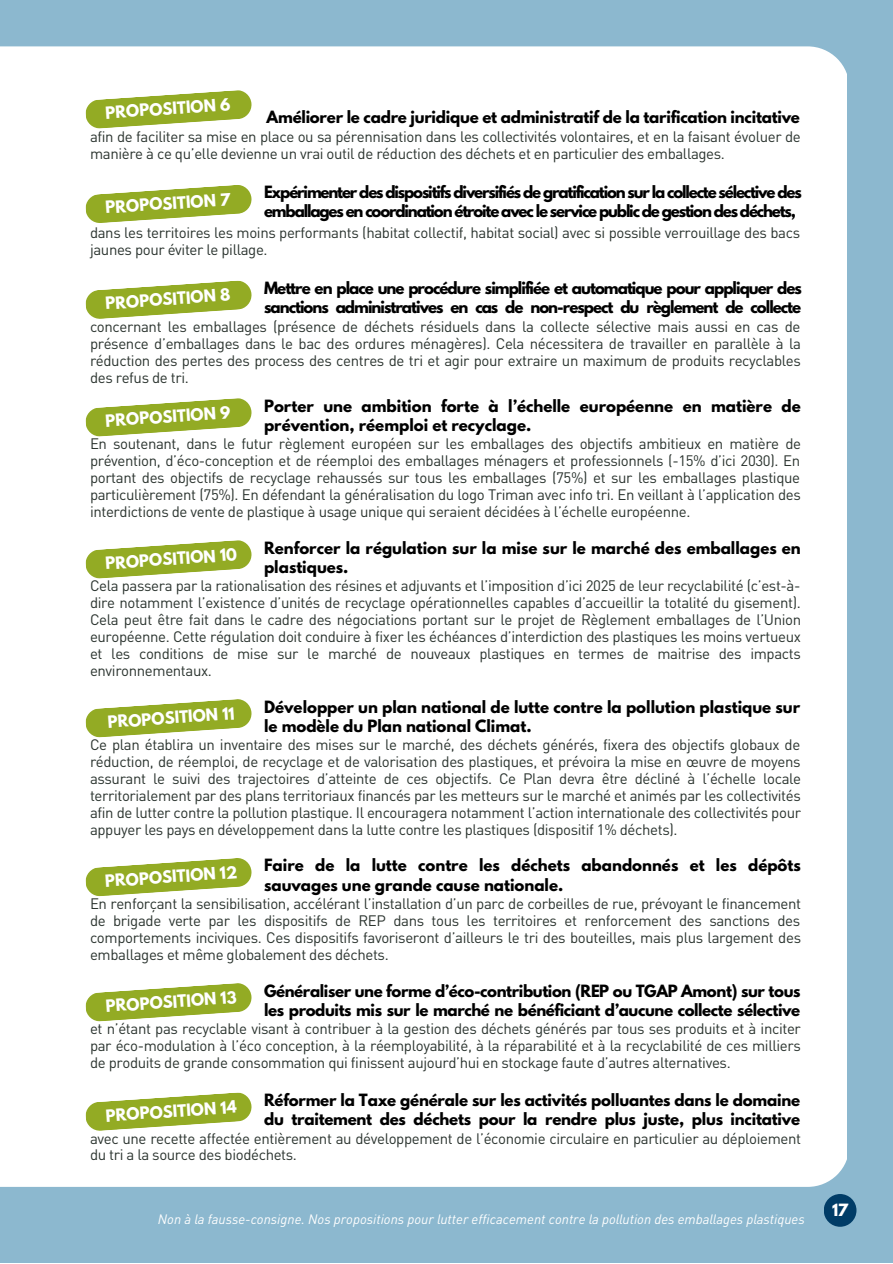
<style>
.page{position:relative;width:893px;height:1264px;background:#fff}
.page>*{position:absolute;margin:0;border:0;box-sizing:border-box;transform-origin:0 0}
.t1{font:15px/16.8px "DIN Pro";letter-spacing:-.025em;color:#2b342f;text-align:justify}
.t2{font:700 15px/19px "League Spartan";letter-spacing:-.015em;color:#000}
.t3{font:700 15px/19px "League Spartan";letter-spacing:-.075em;color:#000}
.t4{font:700 15px/19px "League Spartan";letter-spacing:-.065em;color:#000}
.t5{font:700 15px "League Spartan";color:#fff}
.t6{font:italic 13.5px "DIN Pro";color:#fff}
.s1{font-family:"League Spartan";font-weight:700;color:#fff}
</style>
<div class="page">
<div style="left:0;top:0;width:892px;height:1262px;background:#8cb8cf"></div>
<div style="left:0;top:46px;width:847px;height:1140px;background:#fff"></div>
<svg style="left:85px;top:90px;width:167px;height:39px;background:#b3c364"></svg>
<svg style="left:85px;top:184px;width:167px;height:39px;background:#b3c364"></svg>
<svg style="left:85px;top:280px;width:167px;height:39px;background:#b3c364"></svg>
<svg style="left:85px;top:398px;width:167px;height:39px;background:#b3c364"></svg>
<svg style="left:85px;top:539px;width:167px;height:40px;background:#b4c568"></svg>
<svg style="left:85px;top:698px;width:167px;height:39px;background:#b3c364"></svg>
<svg style="left:85px;top:857px;width:167px;height:39px;background:#b3c364"></svg>
<svg style="left:85px;top:982px;width:167px;height:39px;background:#b3c364"></svg>
<svg style="left:85px;top:1091px;width:167px;height:40px;background:#b4c568"></svg>
<div style="left:823px;top:1193px;width:33px;height:33px;background:#003c67;border-radius:50%"></div>
<p class="t5" style="left:105px;top:105px;width:127px;rotate:-4deg">PROPOSITION 6</p>
<p class="t2" style="left:266px;top:110px;width:534px">Améliorer le cadre juridique et administratif de la tarification incitative</p>
<p class="t1" style="left:90px;top:128px;width:712px">afin de faciliter sa mise en place ou sa pérennisation dans les collectivités volontaires, et en la faisant évoluer de manière à ce qu’elle devienne un vrai outil de réduction des déchets et en particulier des emballages.</p>
<p class="t5" style="left:105px;top:200px;width:127px;rotate:-4deg">PROPOSITION 7</p>
<p class="t3" style="left:264px;top:185px;width:539px">Expérimenter des dispositifs diversifiés de gratification sur la collecte sélective des emballages en coordination étroite avec le service public de gestion des déchets,</p>
<p class="t1" style="left:90px;top:224px;width:711px">dans les territoires les moins performants (habitat collectif, habitat social) avec si possible verrouillage des bacs jaunes pour éviter le pillage.</p>
<p class="t5" style="left:105px;top:296px;width:127px;rotate:-4deg">PROPOSITION 8</p>
<p class="t4" style="left:264px;top:280px;width:539px">Mettre en place une procédure simplifiée et automatique pour appliquer des sanctions administratives en cas de non-respect du règlement de collecte</p>
<p class="t1" style="left:90px;top:318px;width:712px">concernant les emballages<span class="s1">co</span>(p<span class="s1">n</span>r<span class="s1">c</span>é<span class="s1">e</span>s<span class="s1">r</span>e<span class="s1">n</span>n<span class="s1">a</span>c<span class="s1">n</span>e<span class="s1">t</span>de déchets résiduels dans la collecte sélective mais aussi en cas de présence d’emballages dans le bac des ordures ménagères). Cela nécessitera de travailler en parallèle à la réduction des pertes des process des centres de tri et agir pour extraire un maximum de produits recyclables des refus de tri.</p>
<p class="t5" style="left:105px;top:413px;width:127px;rotate:-4deg">PROPOSITION 9</p>
<p class="t2" style="left:264px;top:398px;width:538px">Porter une ambition forte à l’échelle européenne en matière de prévention, réemploi et recyclage.</p>
<p class="t1" style="left:90px;top:435px;width:712px">En soutenant, dans le futur règlement européen sur les emballages des objectifs ambitieux en matière de prévention, d’éco-conception et de réemploi des emballages ménagers et professionnels (-15% d’ici 2030). En portant des objectifs de recyclage rehaussés sur tous les emballages (75%) et sur les emballages plastique particulièrement (75%). En défendant la généralisation du logo Triman avec info tri. En veillant à l’application des interdictions de vente de plastique à usage unique qui seraient décidées à l’échelle européenne.</p>
<p class="t5" style="left:105px;top:556px;width:133px;rotate:-4deg">PROPOSITION 10</p>
<p class="t2" style="left:264px;top:540px;width:538px">Renforcer la régulation sur la mise sur le marché des emballages en plastiques.</p>
<p class="t1" style="left:90px;top:577px;width:712px">Cela passera par la rationalisation des résines et adjuvants et l’imposition d’ici 2025 de leur recyclabilité (c’est-à&shy;dire notamment l’existence d’unités de recyclage opérationnelles capables d’accueillir la totalité du gisement).<br>Cela peut être fait dans le cadre des négociations portant sur le projet de Règlement emballages de l’Union européenne. Cette régulation doit conduire à fixer les échéances d’interdiction des plastiques les moins vertueux et les conditions de mise sur le marché de nouveaux plastiques en termes de maitrise des impacts environnementaux.</p>
<p class="t5" style="left:107px;top:714px;width:129px;rotate:-4deg">PROPOSITION 11</p>
<p class="t2" style="left:264px;top:699px;width:537px">Développer un plan national de lutte contre la pollution plastique sur le modèle du Plan national Climat.</p>
<p class="t1" style="left:90px;top:736px;width:712px">Ce plan établira un inventaire des mises sur le marché, des déchets générés, fixera des objectifs globaux de réduction, de réemploi, de recyclage et de valorisation des plastiques, et prévoira la mise en œuvre de moyens assurant le suivi des trajectoires d’atteinte de ces objectifs. Ce Plan devra être décliné à l’échelle locale territorialement par des plans territoriaux financés par les metteurs sur le marché et animés par les collectivités afin de lutter contre la pollution plastique. Il encouragera notamment l’action internationale des collectivités pour appuyer les pays en développement dans la lutte contre les plastiques (dispositif 1% déchets).</p>
<p class="t5" style="left:105px;top:873px;width:134px;rotate:-4deg">PROPOSITION 12</p>
<p class="t2" style="left:264px;top:857px;width:538px">Faire de la lutte contre les déchets abandonnés et les dépôts sauvages une grande cause nationale.</p>
<p class="t1" style="left:90px;top:895px;width:712px">En renforçant la sensibilisation, accélérant l’installation d’un parc de corbeilles de rue, prévoyant le financement de brigade verte par les dispositifs de REP dans tous les territoires et renforcement des sanctions des comportements inciviques. Ces dispositifs favoriseront d’ailleurs le tri des bouteilles, mais plus largement des emballages et même globalement des déchets.</p>
<p class="t5" style="left:105px;top:998px;width:132px;rotate:-4deg">PROPOSITION 13</p>
<p class="t2" style="left:264px;top:982px;width:538px">Généraliser une forme d’éco-contribution (REP ou TGAP Amont) sur tous les produits mis sur le marché ne bénéficiant d’aucune collecte sélective</p>
<p class="t1" style="left:90px;top:1020px;width:712px">et n’étant pas recyclable vis<span class="s1">x</span>ant à contribuer à la gestion des déchets générés par tous ses produits et à inciter par éco-modulation à l’éco conception, à la réemployabilité, à la réparabilité et à la recyclabilité de ces milliers de produits de grande consommation qui finissent aujourd’hui en stockage faute d’autres alternatives.</p>
<p class="t5" style="left:105px;top:1108px;width:132px;rotate:-4deg">PROPOSITION 14</p>
<p class="t2" style="left:264px;top:1092px;width:537px">Réformer la Taxe générale sur les activités polluantes dans le domaine du traitement des déchets pour la rendre plus juste, plus incitative</p>
<p class="t1" style="left:90px;top:1129px;width:712px">avec une recette affectée en<span class="s1">x</span>tièrement au développement de l’économie circulaire en particulier au déploiement du tri a la source des biodéchets.</p>
<p class="t6" style="left:158px;top:1210px;width:648px">Non à la fausse-consigne. Nos propositions pour lutter efficacement contre la pollution des emballages plastiques</p>
<p class="t5" style="left:832px;top:1202px;width:18px">17</p>
</div>
